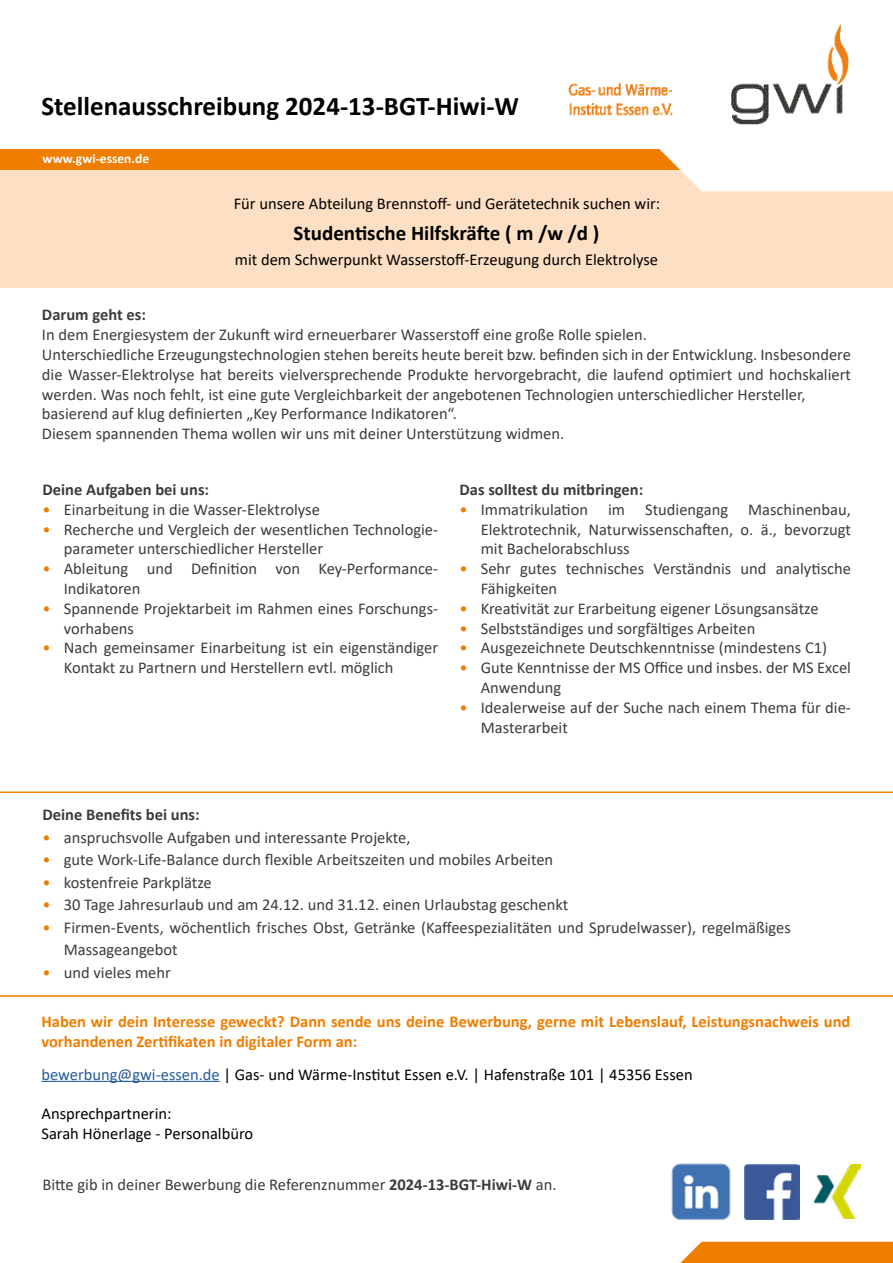
<style>
.page{position:relative;width:893px;height:1263px;background:#fff}
.page>*{position:absolute;margin:0;border:0;box-sizing:border-box;transform-origin:0 0}
.t1{font:700 27px "Calibri";color:#000}
.t2{font:700 21px "Calibri";color:#000}
.t3{font:16.5px/19.8px "Calibri";color:#3c3c3b}
.t4{font:16.5px/19.8px "Calibri";color:#000}
.t5{font:700 16.5px/19.8px "Calibri";color:#ef7d00}
.t6{font:700 16.5px "Calibri";color:#3c3c3b}
.t7{font:700 13.5px "Calibri";color:#fff}
.s1{color:#ef7d00}
.s2{color:#275b9b}
.s3{font-weight:700}
</style>
<div class="page">
<div style="left:680px;top:1242px;width:213px;height:21px;background:#ef7d00"></div>
<img style="left:731px;top:24px;width:118px;height:100px">
<img style="left:568px;top:83px;width:105px;height:33px">
<div style="left:0;top:170px;width:893px;height:118px;background:#fde0c3"></div>
<svg style="left:0;top:124px;width:893px;height:67px"></svg>
<img style="left:671px;top:1163px;width:60px;height:57px">
<img style="left:744px;top:1165px;width:55px;height:54px">
<img style="left:815px;top:1165px;width:45px;height:53px">
<svg style="left:0;top:791px;width:893px;height:206px"></svg>
<hr style="left:41px;top:1081px;width:179px;height:1px;background:#275b9b">
<h1 class="t1" style="left:41px;top:87px;width:479px">Stellenausschreibung 2024-13-BGT-Hiwi-W</h1>
<p class="t7" style="left:43px;top:149px;width:108px">www.gwi-essen.de</p>
<p class="t4" style="left:234px;top:193px;width:428px">Für unsere Abteilung Brennstoff- und Gerätetechnik suchen wir:</p>
<p class="t2" style="left:294px;top:218px;width:307px">Studentische Hilfskräfte ( m /w /d )</p>
<p class="t4" style="left:235px;top:249px;width:425px">mit dem Schwerpunkt Wasserstoff-Erzeugung durch Elektrolyse</p>
<p class="t6" style="left:42px;top:303px;width:105px">Darum geht es:</p>
<p class="t3" style="left:42px;top:324px;width:810px">In dem Energiesystem der Zukunft wird erneuerbarer Wasserstoff eine große Rolle spielen.<br>Unterschiedliche Erzeugungstechnologien stehen bereits heute bereit bzw. befinden sich in der Entwicklung. Insbesondere die Wasser-Elektrolyse hat bereits vielversprechende Produkte hervorgebracht, die laufend optimiert und hochskaliert werden. Was noch fehlt, ist eine gute Vergleichbarkeit der angebotenen Technologien unterschiedlicher Hersteller, basierend auf klug definierten „Key Performance Indikatoren“.<br>Diesem spannenden Thema wollen wir uns mit deiner Unterstützung widmen.</p>
<p class="t6" style="left:43px;top:478px;width:168px">Deine Aufgaben bei uns:</p>
<p class="t3" style="left:43px;top:499px;width:279px"><span class="s1">•</span> Einarbeitung in die Wasser-Elektrolyse</p>
<p class="t3" style="left:64px;top:519px;width:376px;text-indent:-21px"><span class="s1">•</span> Recherche und Vergleich der wesentlichen Technologie&shy;parameter unterschiedlicher Hersteller</p>
<p class="t3" style="left:64px;top:558px;width:376px;text-indent:-21px"><span class="s1">•</span> Ableitung und Definition von Key-Performance-<br>Indikatoren</p>
<p class="t3" style="left:64px;top:598px;width:376px;text-indent:-21px"><span class="s1">•</span> Spannende Projektarbeit im Rahmen eines Forschungs&shy;vorhabens</p>
<p class="t3" style="left:64px;top:638px;width:376px;text-indent:-21px"><span class="s1">•</span> Nach gemeinsamer Einarbeitung ist ein eigenständiger<br>Kontakt zu Partnern und Herstellern evtl. möglich</p>
<p class="t6" style="left:459px;top:478px;width:185px">Das solltest du mitbringen:</p>
<p class="t3" style="left:481px;top:499px;width:372px;text-align:justify;text-indent:-21px"><span class="s1">•</span> Immatrikulation im Studiengang Maschinenbau, Elektrotechnik, Naturwissenschaften, o. ä., bevorzugt mit Bachelorabschluss</p>
<p class="t3" style="left:481px;top:558px;width:372px;text-indent:-21px"><span class="s1">•</span> Sehr gutes technisches Verständnis und analytische<br>Fähigkeiten</p>
<p class="t3" style="left:459px;top:598px;width:361px"><span class="s1">•</span> Kreativität zur Erarbeitung eigener Lösungsansätze</p>
<p class="t3" style="left:459px;top:618px;width:297px"><span class="s1">•</span> Selbstständiges und sorgfältiges Arbeiten</p>
<p class="t3" style="left:459px;top:638px;width:369px"><span class="s1">•</span> Ausgezeichnete Deutschkenntnisse (mindestens C1)</p>
<p class="t3" style="left:481px;top:657px;width:372px;text-indent:-21px"><span class="s1">•</span> Gute Kenntnisse der MS Office und insbes. der MS Excel<br>Anwendung</p>
<p class="t3" style="left:481px;top:697px;width:372px;text-indent:-21px"><span class="s1">•</span> Idealerweise auf der Suche nach einem Thema für die-<br>Masterarbeit</p>
<p class="t6" style="left:43px;top:803px;width:159px">Deine Benefits bei uns:</p>
<p class="t3" style="left:43px;top:827px;width:370px"><span class="s1">•</span> anspruchsvolle Aufgaben und interessante Projekte,</p>
<p class="t3" style="left:43px;top:849px;width:512px"><span class="s1">•</span> gute Work-Life-Balance durch flexible Arbeitszeiten und mobiles Arbeiten</p>
<p class="t3" style="left:43px;top:872px;width:171px"><span class="s1">•</span> kostenfreie Parkplätze</p>
<p class="t3" style="left:43px;top:894px;width:527px"><span class="s1">•</span> 30 Tage Jahresurlaub und am 24.12. und 31.12. einen Urlaubstag geschenkt</p>
<p class="t3" style="left:64px;top:915px;width:729px;line-height:22.5px;text-indent:-21px"><span class="s1">•</span> Firmen-Events, wöchentlich frisches Obst, Getränke (Kaffeespezialitäten und Sprudelwasser), regelmäßiges<br>Massageangebot</p>
<p class="t3" style="left:43px;top:962px;width:130px"><span class="s1">•</span> und vieles mehr</p>
<p class="t5" style="left:41px;top:1011px;width:810px">Haben wir dein Interesse geweckt? Dann sende uns deine Bewerbung, gerne mit Lebenslauf, Leistungsnachweis und vorhandenen Zertifikaten in digitaler Form an:</p>
<p class="t4" style="left:41px;top:1064px;width:653px"><span class="s2">bewerbung@gwi-essen.de</span> | Gas- und Wärme-Institut Essen e.V. | Hafenstraße 101 | 45356 Essen</p>
<p class="t4" style="left:41px;top:1103px;width:213px">Ansprechpartnerin:<br>Sarah Hönerlage - Personalbüro</p>
<p class="t3" style="left:43px;top:1174px;width:515px">Bitte gib in deiner Bewerbung die Referenznummer <span class="s3">2024-13-BGT-Hiwi-W</span> an.</p>
</div>
